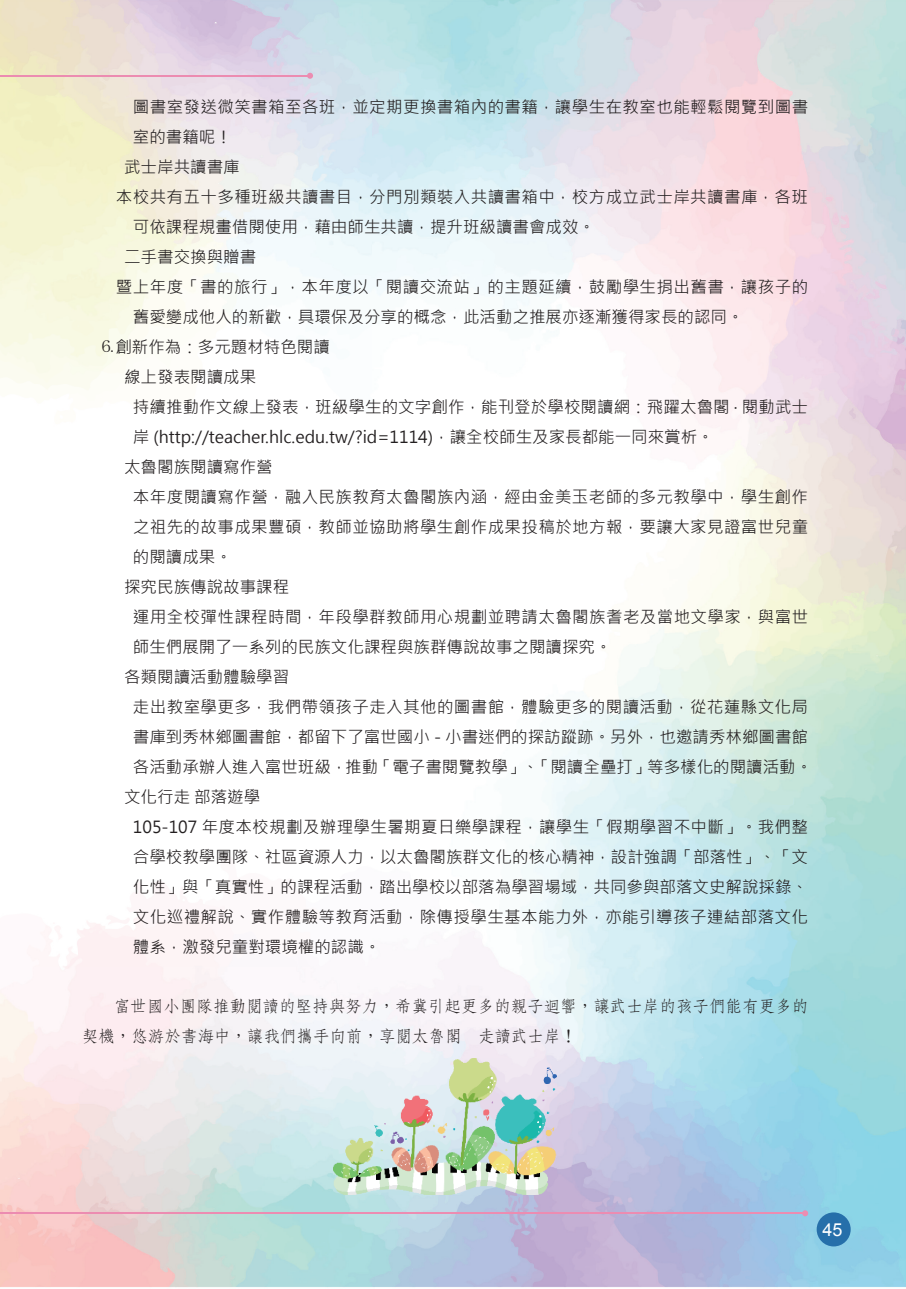
<style>
.page{position:relative;width:906px;height:1289px;background:#fff}
.page>*{position:absolute;margin:0;border:0;box-sizing:border-box;transform-origin:0 0}
.t1{font:18px "Arial";color:#fff}
.t2{font:16.5px "Microsoft Jheng Hei";letter-spacing:.005em;color:#231f20}
.t3{font:16.5px "Microsoft Jheng Hei";letter-spacing:.025em;color:#231f20}
.t4{font:16.5px/30px "DF Fang Song Md HK BF";color:#231f20}
.s1{font-family:"MS Mincho"}
</style>
<div class="page">
<img style="left:746px;top:0;width:160px;height:1288px">
<img style="left:533px;top:1074px;width:214px;height:214px">
<img style="left:373px;top:1194px;width:160px;height:93px">
<div style="left:816px;top:1212px;width:34px;height:34px;background:#266faa;border-radius:50%"></div>
<hr style="left:0;top:75px;width:310px;height:1px;background:#ec8cb1">
<svg style="left:307px;top:73px;width:6px;height:6px"></svg>
<hr style="left:0;top:1212px;width:805px;height:1px;background:#ec8cb1">
<svg style="left:802px;top:1210px;width:6px;height:6px"></svg>
<img style="left:334px;top:1058px;width:222px;height:136px">
<p class="t3" style="left:133px;top:96px;width:677px">圖書室發送微笑書箱至各班，並定期更換書箱內的書籍，讓學生在教室也能輕鬆閱覽到圖書</p>
<p class="t2" style="left:133px;top:126px;width:100px">室的書籍呢！</p>
<p class="t2" style="left:124px;top:156px;width:117px">武士岸共讀書庫</p>
<p class="t3" style="left:116px;top:186px;width:693px">本校共有五十多種班級共讀書目，分門別類裝入共讀書箱中，校方成立武士岸共讀書庫，各班</p>
<p class="t2" style="left:133px;top:216px;width:463px">可依課程規畫借閱使用，藉由師生共讀，提升班級讀書會成效。</p>
<p class="t2" style="left:124px;top:246px;width:133px">二手書交換與贈書</p>
<p class="t3" style="left:116px;top:276px;width:694px">暨上年度「書的旅行」，本年度以「閱讀交流站」的主題延續，鼓勵學生捐出舊書，讓孩子的</p>
<p class="t2" style="left:133px;top:306px;width:612px">舊愛變成他人的新歡，具環保及分享的概念，此活動之推展亦逐漸獲得家長的認同。</p>
<p class="t2" style="left:99px;top:336px;width:232px"><span class="s1">⒍</span>創新作為：多元題材特色閱讀</p>
<p class="t2" style="left:124px;top:366px;width:133px">線上發表閱讀成果</p>
<p class="t2" style="left:133px;top:396px;width:676px">持續推動作文線上發表，班級學生的文字創作，能刊登於學校閱讀網：飛躍太魯閣 ‧ 閱動武士</p>
<p class="t2" style="left:133px;top:426px;width:582px">岸 (http://teacher.hlc.edu.tw/?id=1114)，讓全校師生及家長都能一同來賞析。</p>
<p class="t2" style="left:124px;top:456px;width:150px">太魯閣族閱讀寫作營</p>
<p class="t3" style="left:133px;top:486px;width:676px">本年度閱讀寫作營，融入民族教育太魯閣族內涵，經由金美玉老師的多元教學中，學生創作</p>
<p class="t3" style="left:133px;top:516px;width:677px">之祖先的故事成果豐碩，教師並協助將學生創作成果投稿於地方報，要讓大家見證富世兒童</p>
<p class="t2" style="left:133px;top:546px;width:100px">的閱讀成果。</p>
<p class="t2" style="left:124px;top:576px;width:166px">探究民族傳說故事課程</p>
<p class="t3" style="left:133px;top:606px;width:677px">運用全校彈性課程時間，年段學群教師用心規劃並聘請太魯閣族耆老及當地文學家，與富世</p>
<p class="t2" style="left:133px;top:636px;width:480px">師生們展開了一系列的民族文化課程與族群傳說故事之閱讀探究。</p>
<p class="t2" style="left:124px;top:666px;width:166px">各類閱讀活動體驗學習</p>
<p class="t3" style="left:133px;top:696px;width:676px">走出教室學更多，我們帶領孩子走入其他的圖書館，體驗更多的閱讀活動，從花蓮縣文化局</p>
<p class="t2" style="left:133px;top:726px;width:676px">書庫到秀林鄉圖書館，都留下了富世國小 - 小書迷們的探訪蹤跡。另外，也邀請秀林鄉圖書館</p>
<p class="t2" style="left:133px;top:756px;width:681px">各活動承辦人進入富世班級，推動「電子書閱覽教學」、「閱讀全壘打」等多樣化的閱讀活動。</p>
<p class="t2" style="left:124px;top:786px;width:138px">文化行走 部落遊學</p>
<p class="t3" style="left:133px;top:816px;width:676px">105-107 年度本校規劃及辦理學生暑期夏日樂學課程，讓學生「假期學習不中斷」。我們整</p>
<p class="t2" style="left:133px;top:846px;width:676px">合學校教學團隊、社區資源人力，以太魯閣族群文化的核心精神，設計強調「部落性」、「文</p>
<p class="t2" style="left:133px;top:876px;width:676px">化性」與「真實性」的課程活動，踏出學校以部落為學習場域，共同參與部落文史解說採錄、</p>
<p class="t3" style="left:133px;top:906px;width:676px">文化巡禮解說、實作體驗等教育活動，除傳授學生基本能力外，亦能引導孩子連結部落文化</p>
<p class="t2" style="left:133px;top:936px;width:249px">體系，激發兒童對環境權的認識。</p>
<p class="t4" style="left:82px;top:991px;width:728px;text-indent:32px">富世國小團隊推動閱讀的堅持與努力，希冀引起更多的親子迴響，讓武士岸的孩子們能有更多的契機，悠游於書海中，讓我們攜手向前，享閱太魯閣 走讀武士岸！</p>
<p class="t1" style="left:822px;top:1217px;width:22px">45</p>
</div>
